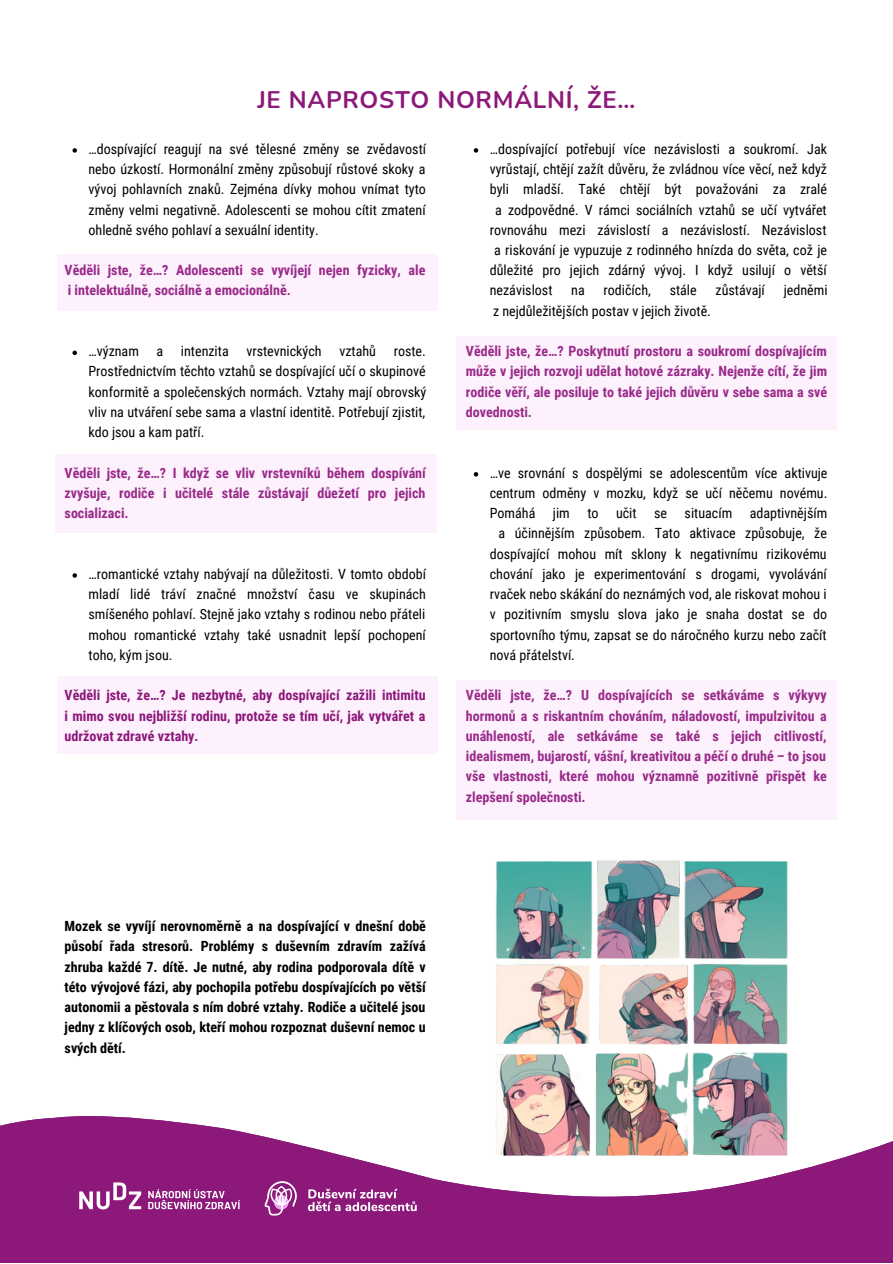
<style>
.page{position:relative;width:893px;height:1264px;background:#fff}
.page>*{position:absolute;margin:0;border:0;box-sizing:border-box;transform-origin:0 0}
.t1{font:700 24px "Nunito";letter-spacing:.03em;color:#8c1879}
.t2{font:14.1px/20.2px "Roboto Condensed";color:#000;text-align:justify}
.t3{font:700 14.1px/20.2px "Roboto Condensed";color:#8c1879;text-align:justify}
.t4{font:700 14.1px/20.2px "Roboto Condensed";color:#000;text-align:justify}
</style>
<div class="page">
<svg style="left:0;top:1116px;width:892px;height:146px;fill:#8c1879"></svg>
<svg style="left:79px;top:1182px;width:62px;height:27px"></svg>
<svg style="left:148px;top:1189px;width:92px;height:20px;background:#b061a3"></svg>
<svg style="left:264px;top:1180px;width:33px;height:35px"></svg>
<svg style="left:308px;top:1188px;width:108px;height:23px;background:#ac5a9f"></svg>
<div style="left:57px;top:676px;width:380px;height:78px;background:#fdf1fd"></div>
<svg style="left:72px;top:148px;width:5px;height:5px"></svg>
<svg style="left:72px;top:350px;width:5px;height:5px"></svg>
<svg style="left:72px;top:573px;width:5px;height:4px"></svg>
<svg style="left:473px;top:148px;width:5px;height:5px"></svg>
<svg style="left:473px;top:472px;width:5px;height:4px"></svg>
<div style="left:55px;top:454px;width:382px;height:78px;background:#fdf1fd"></div>
<div style="left:57px;top:255px;width:380px;height:56px;background:#fdf1fd"></div>
<div style="left:456px;top:336px;width:380px;height:93px;background:#fdf1fd"></div>
<div style="left:456px;top:680px;width:380px;height:139px;background:#fdf1fd"></div>
<img style="left:480px;top:860px;width:323px;height:309px">
<p class="t1" style="left:257px;top:84px;width:379px">JE NAPROSTO NORMÁLNÍ, ŽE…</p>
<p class="t2" style="left:88px;top:139px;width:339px">…dospívající reagují na své tělesné změny se zvědavostí nebo úzkostí. Hormonální změny způsobují růstové skoky a vývoj pohlavních znaků. Zejména dívky mohou vnímat tyto změny velmi negativně. Adolescenti se mohou cítit zmatení ohledně svého pohlaví a sexuální identity.</p>
<p class="t3" style="left:65px;top:260px;width:362px">Věděli jste, že…? Adolescenti se vyvíjejí nejen fyzicky, ale i intelektuálně, sociálně a emocionálně.</p>
<p class="t2" style="left:489px;top:139px;width:339px">…dospívající potřebují více nezávislosti a soukromí. Jak</p>
<p class="t2" style="left:489px;top:159px;width:339px">vyrůstají, chtějí zažít důvěru, že zvládnou více věcí, než když</p>
<p class="t2" style="left:489px;top:179px;width:339px">byli mladší. Také chtějí být považováni za zralé</p>
<p class="t2" style="left:495px;top:199px;width:333px">a zodpovědné. V rámci sociálních vztahů se učí vytvářet</p>
<p class="t2" style="left:489px;top:220px;width:338px">rovnováhu mezi závislostí a nezávislostí. Nezávislost</p>
<p class="t2" style="left:494px;top:240px;width:334px">a riskování je vypuzuje z rodinného hnízda do světa, což je</p>
<p class="t2" style="left:489px;top:260px;width:338px">důležité pro jejich zdárný vývoj. I když usilují o větší</p>
<p class="t2" style="left:489px;top:280px;width:64px">nezávislost</p>
<p class="t2" style="left:571px;top:280px;width:15px">na</p>
<p class="t2" style="left:603px;top:280px;width:49px">rodičích,</p>
<p class="t2" style="left:669px;top:280px;width:29px">stále</p>
<p class="t2" style="left:715px;top:280px;width:51px">zůstávají</p>
<p class="t2" style="left:783px;top:280px;width:45px">jedněmi</p>
<p class="t2" style="left:493px;top:301px;width:219px">z nejdůležitějších postav v jejich životě.</p>
<p class="t2" style="left:88px;top:341px;width:52px">…význam</p>
<p class="t2" style="left:156px;top:341px;width:8px">a</p>
<p class="t2" style="left:181px;top:341px;width:49px">intenzita</p>
<p class="t2" style="left:246px;top:341px;width:77px">vrstevnických</p>
<p class="t2" style="left:339px;top:341px;width:38px">vztahů</p>
<p class="t2" style="left:88px;top:341px;width:339px;text-indent:305px">roste.<br>Prostřednictvím těchto vztahů se dospívající učí o skupinové konformitě a společenských normách. Vztahy mají obrovský vliv na utváření sebe sama a vlastní identitě. Potřebují zjistit, kdo jsou a kam patří.</p>
<p class="t3" style="left:466px;top:341px;width:363px">Věděli jste, že…? Poskytnutí prostoru a soukromí dospívajícím může v jejich rozvoji udělat hotové zázraky. Nejenže cítí, že jim rodiče věří, ale posiluje to také jejich důvěru v sebe sama a své dovednosti.</p>
<p class="t3" style="left:65px;top:463px;width:363px">Věděli jste, že…? I když se vliv vrstevníků během dospívání zvyšuje, rodiče i učitelé stále zůstávají důežetí pro jejich socializaci.</p>
<p class="t2" style="left:88px;top:564px;width:339px">…romantické vztahy nabývají na důležitosti. V tomto období mladí lidé tráví značné množství času ve skupinách smíšeného pohlaví. Stejně jako vztahy s rodinou nebo přáteli mohou romantické vztahy také usnadnit lepší pochopení toho, kým jsou.</p>
<p class="t2" style="left:489px;top:463px;width:339px">…ve srovnání s dospělými se adolescentům více aktivuje</p>
<p class="t2" style="left:489px;top:483px;width:339px">centrum odměny v mozku, když se učí něčemu novému.</p>
<p class="t2" style="left:489px;top:503px;width:339px">Pomáhá jim to učit se situacím adaptivnějším</p>
<p class="t2" style="left:498px;top:523px;width:330px">a účinnějším způsobem. Tato aktivace způsobuje, že</p>
<p class="t2" style="left:489px;top:543px;width:338px">dospívající mohou mít sklony k negativnímu rizikovému</p>
<p class="t2" style="left:489px;top:564px;width:338px">chování jako je experimentování s drogami, vyvolávání</p>
<p class="t2" style="left:489px;top:584px;width:338px">rvaček nebo skákání do neznámých vod, ale riskovat mohou i</p>
<p class="t2" style="left:489px;top:604px;width:339px">v pozitivním smyslu slova jako je snaha dostat se do</p>
<p class="t2" style="left:489px;top:624px;width:338px">sportovního týmu, zapsat se do náročného kurzu nebo začít</p>
<p class="t2" style="left:489px;top:645px;width:87px">nová přátelství.</p>
<p class="t3" style="left:65px;top:685px;width:362px">Věděli jste, že…? Je nezbytné, aby dospívající zažili intimitu i mimo svou nejbližší rodinu, protože se tím učí, jak vytvářet a udržovat zdravé vztahy.</p>
<p class="t3" style="left:466px;top:685px;width:362px">Věděli jste, že…? U dospívajících se setkáváme s výkyvy hormonů a s riskantním chováním, náladovostí, impulzivitou a unáhleností, ale setkáváme se také s jejich citlivostí, idealismem, bujarostí, vášní, kreativitou a péčí o druhé – to jsou vše vlastnosti, které mohou významně pozitivně přispět ke zlepšení společnosti.</p>
<p class="t4" style="left:65px;top:916px;width:363px">Mozek se vyvíjí nerovnoměrně a na dospívající v dnešní době působí řada stresorů. Problémy s duševním zdravím zažívá zhruba každé 7. dítě. Je nutné, aby rodina podporovala dítě v této vývojové fázi, aby pochopila potřebu dospívajících po větší autonomii a pěstovala s ním dobré vztahy. Rodiče a učitelé jsou jedny z klíčových osob, kteří mohou rozpoznat duševní nemoc u svých dětí.</p>
</div>
